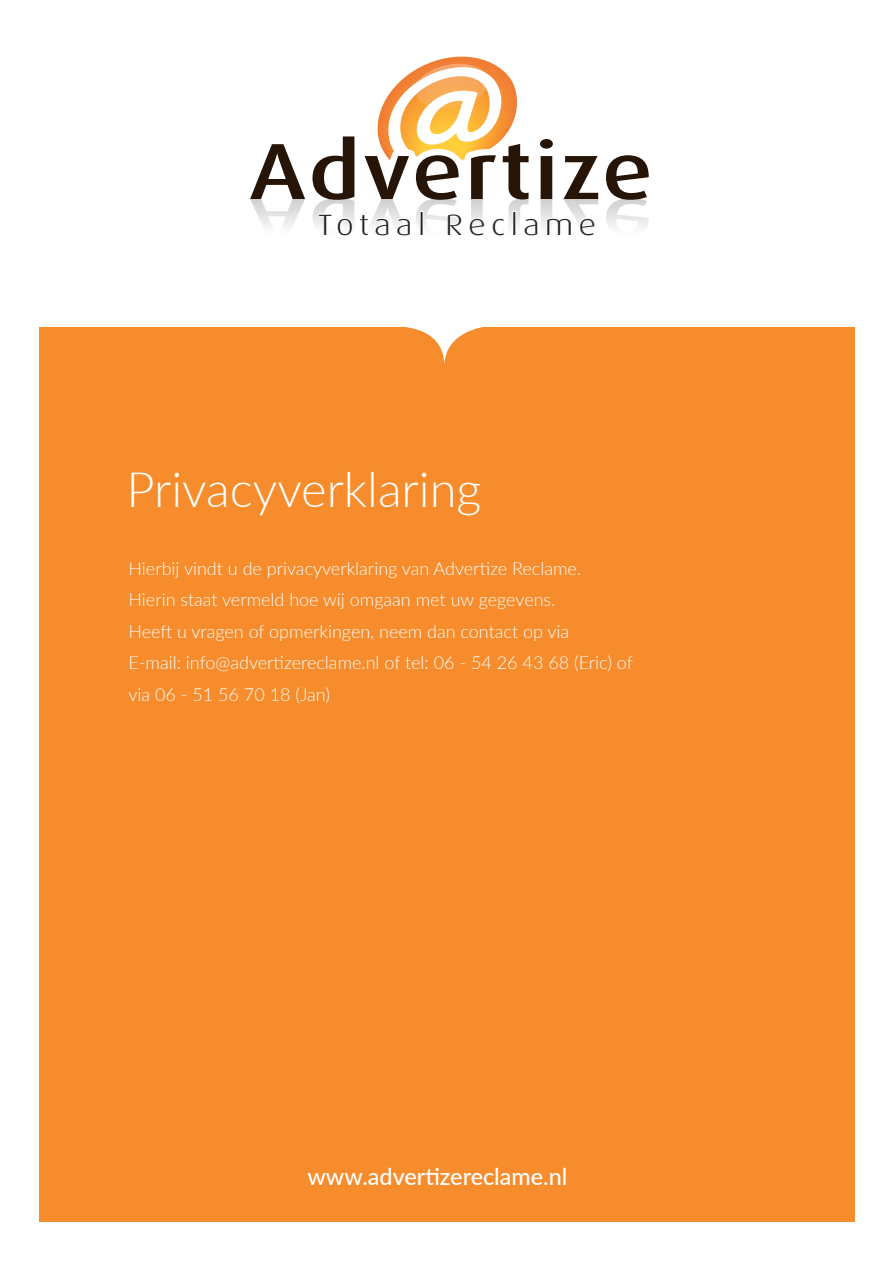
<style>
.page{position:relative;width:893px;height:1263px;background:#fff}
.page>*{position:absolute;margin:0;border:0;box-sizing:border-box;transform-origin:0 0}
.t1{font:300 48.9px "Lato";color:#fff}
.t2{font:300 29.4px "Dax";letter-spacing:.14em;color:#231f20;scale:1.2 1}
.t3{font:500 23.4px "Lato";color:#fff}
.t4{font:300 18px/31.5px "Lato";color:#fff}
</style>
<div class="page">
<div style="left:40px;top:327px;width:815px;height:894px;background:#f68c2b"></div>
<svg style="left:406px;top:327px;width:77px;height:38px"></svg>
<svg style="left:250px;top:56px;width:399px;height:172px"></svg>
<h2 class="t2" style="left:318px;top:208px;width:233px">Totaal Reclame</h2>
<h1 class="t1" style="left:126px;top:456px;width:356px">Privacyverklaring</h1>
<p class="t4" style="left:128px;top:552px;width:506px">Hierbij vindt u de privacyverklaring van Advertize Reclame.<br>Hierin staat vermeld hoe wij omgaan met uw gegevens.<br>Heeft u vragen of opmerkingen, neem dan contact op via<br>E-mail: info@advertizereclame.nl of tel: 06 - 54 26 43 68 (Eric) of via 06 - 51 56 70 18 (Jan)</p>
<p class="t3" style="left:307px;top:1160px;width:261px">www.advertizereclame.nl</p>
</div>
